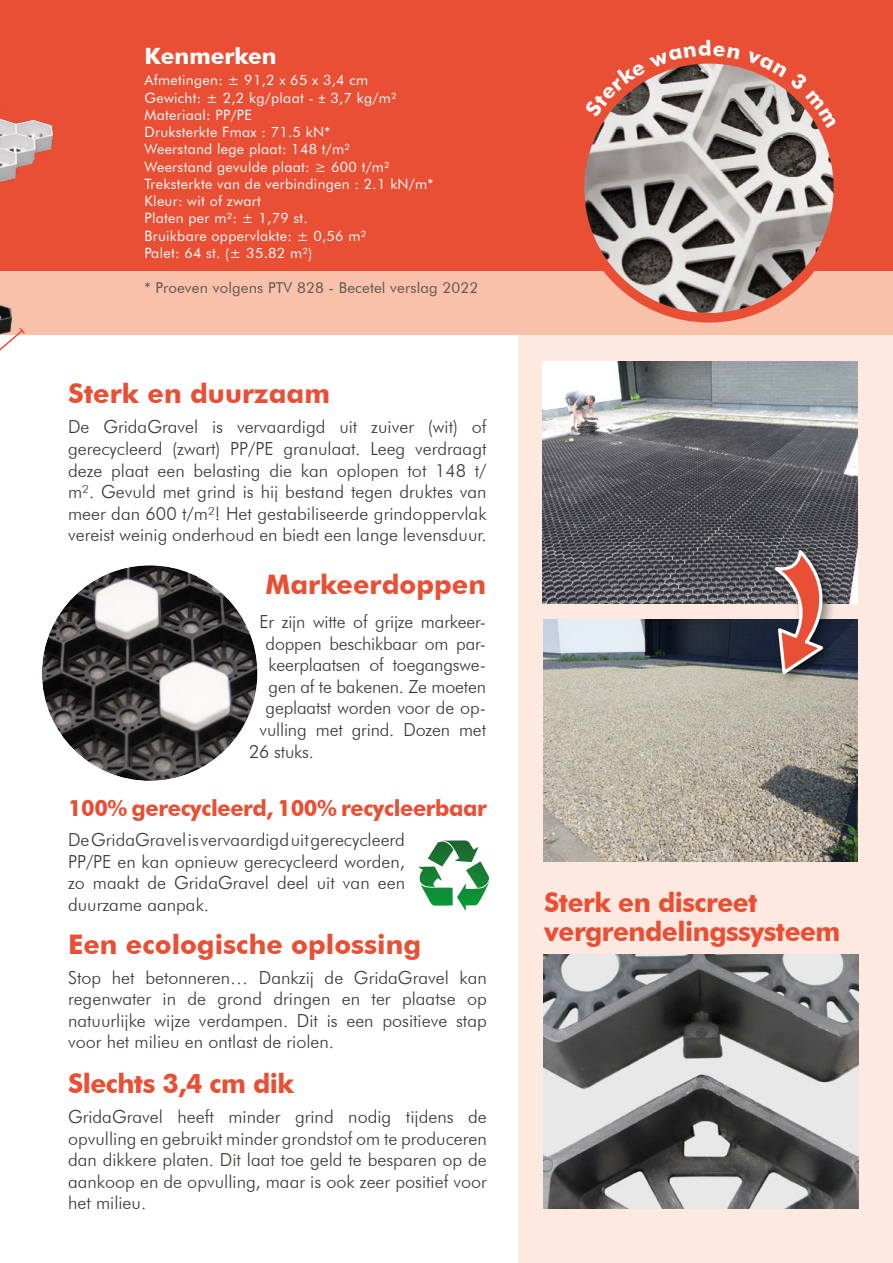
<style>
.page{position:relative;width:893px;height:1263px;background:#fff}
.page>*{position:absolute;margin:0;border:0;box-sizing:border-box;transform-origin:0 0}
.t1{font:700 27px "Futura BT";letter-spacing:-.02em;color:#e94f35}
.t2{font:700 27px "Futura BT";color:#e94f35}
.t3{font:700 22.5px "Futura BT";letter-spacing:-.02em;color:#e94f35}
.t4{font:700 22.5px "Futura BT";color:#fff}
.t5{font:300 18px/21.6px "Futura BT";color:#3a3531;text-align:justify}
.t6{font:15px "Futura BT";letter-spacing:.01em;color:#5d5754}
.t7{font:14.25px/17.2px "Futura BT";letter-spacing:.02em;color:#fff}
.s1{font-family:"Calibri"}
</style>
<div class="page">
<div style="left:0;top:0;width:893px;height:280px;background:#e94f35"></div>
<div style="left:0;top:272px;width:893px;height:63px;background:#f9c0aa"></div>
<div style="left:519px;top:336px;width:374px;height:927px;background:#fde9df"></div>
<img style="left:543px;top:361px;width:314px;height:243px">
<img style="left:543px;top:619px;width:314px;height:243px">
<div style="left:770px;top:545px;width:66px;height:142px;background:#000;opacity:.45"></div>
<svg style="left:773px;top:552px;width:70px;height:126px;background:#8c6968"></svg>
<img style="left:579px;top:59px;width:259px;height:259px;border-radius:129px">
<div style="left:575px;top:54px;width:268px;height:269px;border:10px solid #e94f35;border-radius:50%"></div>
<img style="left:42px;top:565px;width:215px;height:216px;border-radius:108px">
<div style="left:34px;top:557px;width:231px;height:232px;border:8px solid #fff;border-radius:50%"></div>
<img style="left:0;top:118px;width:62px;height:208px">
<svg style="left:0;top:326px;width:25px;height:25px"></svg>
<svg style="left:418px;top:840px;width:72px;height:71px"></svg>
<img style="left:543px;top:955px;width:316px;height:254px">
<svg style="left:595px;top:54px;width:145px;height:64px"></svg>
<svg style="left:746px;top:59px;width:82px;height:69px"></svg>
<p class="t4" style="left:145px;top:42px;width:133px">Kenmerken</p>
<p class="t7" style="left:145px;top:72px;width:290px">Afmetingen: ± 91,2 x 65 x 3,4 cm<br>Gewicht: ± 2,2 kg/plaat - <span class="s1">±</span> 3,7 kg/m²<br>Materiaal: PP/PE<br>Druksterkte Fmax : 71.5 kN*<br>Weerstand lege plaat: 148 t/m²<br>Weerstand gevulde plaat: ≥ 600 t/m²<br>Treksterkte van de verbindingen : 2.1 kN/m*<br>Kleur: wit of zwart<br>Platen per m²: ± 1,79 st.<br>Bruikbare oppervlakte: ± 0,56 m²<br>Palet: 64 st. (± 35.82 m²)</p>
<p class="t6" style="left:145px;top:279px;width:335px">* Proeven volgens PTV 828 - Becetel verslag 2022</p>
<h1 class="t2" style="left:68px;top:377px;width:263px">Sterk en duurzaam</h1>
<p class="t5" style="left:68px;top:416px;width:420px">De GridaGravel is vervaardigd uit zuiver (wit) of gerecycleerd (zwart) PP/PE granulaat. Leeg verdraagt deze plaat een belasting die kan oplopen tot 148 t/ m². Gevuld met grind is hij bestand tegen druktes van meer dan 600 t/m²! Het gestabiliseerde grindoppervlak vereist weinig onderhoud en biedt een lange levensduur.</p>
<h1 class="t2" style="left:265px;top:567px;width:222px">Markeerdoppen</h1>
<p class="t5" style="left:260px;top:610px;width:228px">Er zijn witte of grijze markeer-</p>
<p class="t5" style="left:266px;top:632px;width:222px">doppen beschikbaar om par-</p>
<p class="t5" style="left:269px;top:654px;width:219px">keerplaatsen of toegangswe-</p>
<p class="t5" style="left:269px;top:675px;width:219px">gen af te bakenen. Ze moeten</p>
<p class="t5" style="left:266px;top:697px;width:222px">geplaatst worden voor de op-</p>
<p class="t5" style="left:260px;top:718px;width:228px">vulling met grind. Dozen met</p>
<p class="t5" style="left:249px;top:740px;width:66px">26 stuks.</p>
<p class="t3" style="left:68px;top:794px;width:420px">100% gerecycleerd, 100% recycleerbaar</p>
<p class="t5" style="left:68px;top:829px;width:338px">De GridaGravel is vervaardigd uit gerecycleerd PP/PE en kan opnieuw gerecycleerd worden, zo maakt de GridaGravel deel uit van een duurzame aanpak.</p>
<h1 class="t2" style="left:68px;top:927px;width:355px">Een ecologische oplossing</h1>
<p class="t5" style="left:68px;top:966px;width:420px">Stop het betonneren… Dankzij de GridaGravel kan regenwater in de grond dringen en ter plaatse op natuurlijke wijze verdampen. Dit is een positieve stap voor het milieu en ontlast de riolen.</p>
<h1 class="t1" style="left:68px;top:1067px;width:228px">Slechts 3,4 cm dik</h1>
<p class="t5" style="left:68px;top:1105px;width:420px">GridaGravel heeft minder grind nodig tijdens de opvulling en gebruikt minder grondstof om te produceren dan dikkere platen. Dit laat toe geld te besparen op de aankoop en de opvulling, maar is ook zeer positief voor het milieu.</p>
<h1 class="t1" style="left:544px;top:886px;width:215px">Sterk en discreet</h1>
<h1 class="t1" style="left:544px;top:915px;width:298px">vergrendelingssysteem</h1>
</div>
